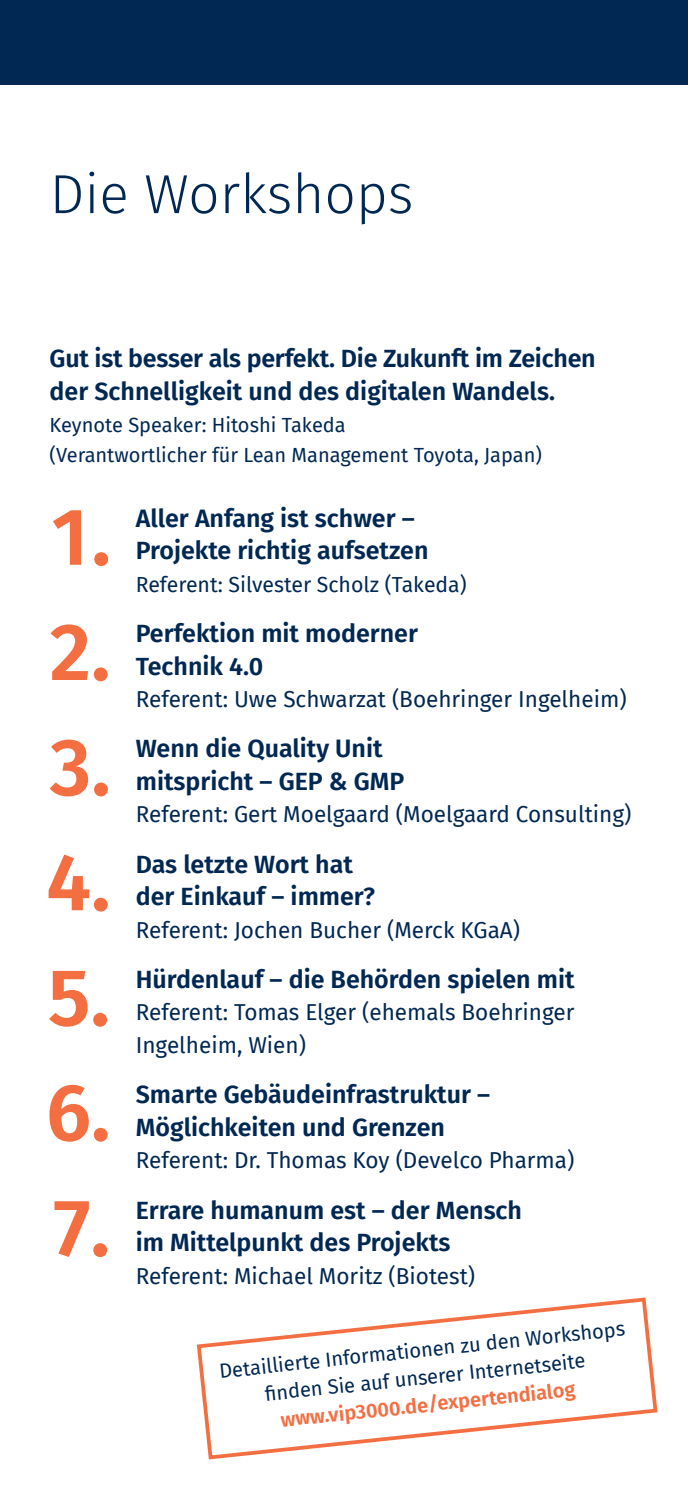
<style>
.page{position:relative;width:688px;height:1489px;background:#fff}
.page>*{position:absolute;margin:0;border:0;box-sizing:border-box;transform-origin:0 0}
.t1{font:600 80.75px/115px "Fira Sans";color:#f36f42;text-align:justify}
.t2{font:300 55px "Fira Sans";color:#002853}
.t3{font:600 25px/32.5px "Fira Sans";color:#002853}
.t4{font:22.5px/32.5px "Fira Sans";color:#002853}
.t5{font:21.25px "Fira Sans";color:#002853}
.t6{font:20px/27.5px "Fira Sans";color:#002853;text-align:center}
.t7{font:600 20px "Fira Sans";color:#f36f42}
</style>
<div class="page">
<div style="left:0;top:0;width:687px;height:84px;background:#002853"></div>
<svg style="left:196px;top:1297px;width:462px;height:163px"></svg>
<h2 class="t2" style="left:50px;top:155px;width:365px">Die Workshops</h2>
<p class="t3" style="left:50px;top:341px;width:547px">Gut ist besser als perfekt. Die Zukunft im Zeichen der Schnelligkeit und des digitalen Wandels.</p>
<p class="t6" style="left:50px;top:410px;width:493px;line-height:30px;text-align:left">Keynote Speaker: Hitoshi Takeda<br>(Verantwortlicher für Lean Management Toyota, Japan)</p>
<h1 class="t1" style="left:51px;top:474px;width:61px">1.</h1>
<h1 class="t1" style="left:46px;top:589px;width:66px">2.<br>3.<br>4.<br>5.<br>6.<br>7.</h1>
<p class="t3" style="left:136px;top:500px;width:294px">Aller Anfang ist schwer –<br>Projekte richtig aufsetzen</p>
<p class="t5" style="left:136px;top:568px;width:332px">Referent: Silvester Scholz (Takeda)</p>
<p class="t3" style="left:136px;top:615px;width:283px">Perfektion mit moderner<br>Technik 4.0</p>
<p class="t4" style="left:136px;top:682px;width:492px">Referent: Uwe Schwarzat (Boehringer Ingelheim)</p>
<p class="t3" style="left:136px;top:731px;width:270px">Wenn die Quality Unit mitspricht – GEP &amp; GMP</p>
<p class="t4" style="left:136px;top:797px;width:497px">Referent: Gert Moelgaard (Moelgaard Consulting)</p>
<p class="t3" style="left:136px;top:846px;width:240px">Das letzte Wort hat der Einkauf – immer?</p>
<p class="t4" style="left:136px;top:913px;width:385px">Referent: Jochen Bucher (Merck KGaA)</p>
<p class="t3" style="left:136px;top:961px;width:440px">Hürdenlauf – die Behörden spielen mit</p>
<p class="t4" style="left:136px;top:995px;width:440px">Referent: Tomas Elger (ehemals Boehringer<br>Ingelheim, Wien)</p>
<p class="t3" style="left:136px;top:1076px;width:356px">Smarte Gebäudeinfrastruktur –<br>Möglichkeiten und Grenzen</p>
<p class="t4" style="left:136px;top:1143px;width:440px">Referent: Dr. Thomas Koy (Develco Pharma)</p>
<p class="t3" style="left:136px;top:1191px;width:387px">Errare humanum est – der Mensch im Mittelpunkt des Projekts</p>
<p class="t4" style="left:136px;top:1258px;width:341px">Referent: Michael Moritz (Biotest)</p>
<p class="t6" style="left:218px;top:1356px;width:409px;rotate:-6deg">Detaillierte Informationen zu den Workshops fi nden Sie auf unserer Internetseite</p>
<p class="t7" style="left:279px;top:1403px;width:297px;rotate:-6deg">www.vip3000.de/expertendialog</p>
</div>
